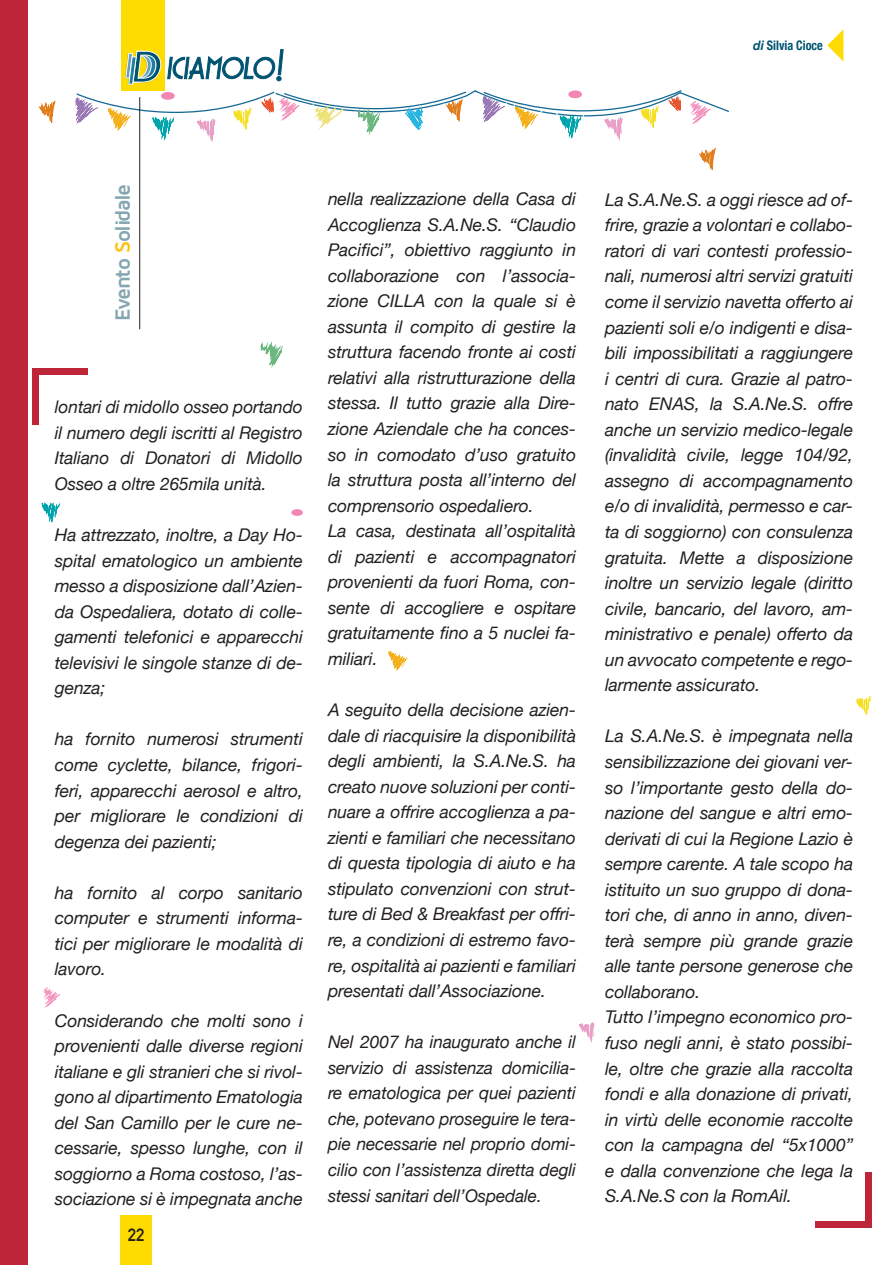
<style>
.page{position:relative;width:893px;height:1265px;background:#fff}
.page>*{position:absolute;margin:0;border:0;box-sizing:border-box;transform-origin:0 0}
.t1{font:700 21.18px "Maven Pro";letter-spacing:-.07em;color:#84a6b1}
.t2{font:italic 17.5px/25.6px "Helvetica Neue";letter-spacing:-.005em;color:#231f20;text-align:justify}
.t3{font:700 17.5px "DIN Alternate";color:#231f20}
.t4{font:700 condensed 13.12px "Helvetica Neue";color:#005471;scale:.93 1}
.s1{font-style:italic;font-stretch:normal}
.s2{color:#fec210}
</style>
<div class="page">
<svg style="left:38px;top:100px;width:18px;height:23px"></svg>
<svg style="left:261px;top:341px;width:22px;height:27px"></svg>
<svg style="left:389px;top:650px;width:19px;height:22px"></svg>
<svg style="left:41px;top:502px;width:19px;height:21px"></svg>
<svg style="left:579px;top:1022px;width:15px;height:21px"></svg>
<svg style="left:856px;top:695px;width:15px;height:20px"></svg>
<svg style="left:42px;top:987px;width:18px;height:21px"></svg>
<div style="left:291px;top:509px;width:12px;height:7px;background:#f287b6;border-radius:50%"></div>
<div style="left:120px;top:1215px;width:31px;height:50px;background:#ffdc01"></div>
<div style="left:121px;top:0;width:43px;height:90px;background:#ffdc01"></div>
<svg style="left:74px;top:49px;width:655px;height:127px"></svg>
<hr style="left:139px;top:97px;width:1px;height:232px;background:#231f20">
<svg style="left:827px;top:30px;width:16px;height:31px"></svg>
<div style="left:0;top:0;width:27px;height:1265px;background:#bf2538"></div>
<div style="left:32px;top:369px;width:6px;height:55px;background:#bf2538"></div>
<div style="left:32px;top:369px;width:56px;height:6px;background:#bf2538"></div>
<div style="left:865px;top:1172px;width:6px;height:56px;background:#bf2538"></div>
<div style="left:815px;top:1222px;width:56px;height:6px;background:#bf2538"></div>
<p class="t4" style="left:753px;top:34px;width:76px"><span class="s1">di</span> Silvia Cioce</p>
<p class="t1" style="left:111px;top:321px;width:139px;rotate:-90deg">Evento <span class="s2">S</span>olidale</p>
<p class="t2" style="left:605px;top:188px;width:250px">La S.A.Ne.S. a oggi riesce ad of&shy;frire, grazie a volontari e collabo&shy;ratori di vari contesti professio&shy;nali, numerosi altri servizi gratuiti come il servizio navetta offerto ai pazienti soli e/o indigenti e disa&shy;bili impossibilitati a raggiungere i centri di cura. Grazie al patro&shy;nato ENAS, la S.A.Ne.S. offre anche un servizio medico-legale (invalidità civile, legge 104/92, assegno di accompagnamento e/o di invalidità, permesso e car&shy;ta di soggiorno) con consulenza gratuita. Mette a disposizione inoltre un servizio legale (diritto civile, bancario, del lavoro, am&shy;ministrativo e penale) offerto da un avvocato competente e rego&shy;larmente assicurato.</p>
<p class="t2" style="left:605px;top:724px;width:250px;text-align:left">La S.A.Ne.S. è impegnata nella sensibilizzazione dei giovani ver&shy;so l’importante gesto della do&shy;nazione del sangue e altri emo&shy;derivati di cui la Regione Lazio è sempre carente. A tale scopo ha istituito un suo gruppo di dona&shy;tori che, di anno in anno, diven&shy;terà sempre più grande grazie alle tante persone generose che collaborano.<br>Tutto l’impegno economico pro&shy;fuso negli anni, è stato possibi&shy;le, oltre che grazie alla raccolta fondi e alla donazione di privati, in virtù delle economie raccolte con la campagna del “5x1000” e dalla convenzione che lega la<br>S.A.Ne.S con la RomAil.</p>
<p class="t2" style="left:328px;top:187px;width:250px;text-align:left">nella realizzazione della Casa di<br>Accoglienza S.A.Ne.S. “Claudio<br>Pacifici”, obiettivo raggiunto in collaborazione con l’associa&shy;zione CILLA con la quale si è assunta il compito di gestire la struttura facendo fronte ai costi relativi alla ristrutturazione della stessa. Il tutto grazie alla Dire&shy;zione Aziendale che ha conces&shy;so in comodato d’uso gratuito la struttura posta all’interno del comprensorio ospedaliero.<br>La casa, destinata all’ospitalità di pazienti e accompagnatori provenienti da fuori Roma, con&shy;sente di accogliere e ospitare gratuitamente fino a 5 nuclei fa&shy;miliari.</p>
<p class="t2" style="left:328px;top:698px;width:250px">A seguito della decisione azien&shy;dale di riacquisire la disponibilità degli ambienti, la S.A.Ne.S. ha creato nuove soluzioni per conti&shy;nuare a offrire accoglienza a pa&shy;zienti e familiari che necessitano di questa tipologia di aiuto e ha stipulato convenzioni con strut&shy;ture di Bed &amp; Breakfast per offri&shy;re, a condizioni di estremo favo&shy;re, ospitalità ai pazienti e familiari presentati dall’Associazione.</p>
<p class="t2" style="left:328px;top:1030px;width:250px">Nel 2007 ha inaugurato anche il servizio di assistenza domicilia&shy;re ematologica per quei pazienti che, potevano proseguire le tera&shy;pie necessarie nel proprio domi&shy;cilio con l’assistenza diretta degli stessi sanitari dell’Ospedale.</p>
<p class="t2" style="left:55px;top:395px;width:250px">lontari di midollo osseo portando il numero degli iscritti al Registro Italiano di Donatori di Midollo Osseo a oltre 265mila unità.</p>
<p class="t2" style="left:55px;top:523px;width:250px">Ha attrezzato, inoltre, a Day Ho&shy;spital ematologico un ambiente messo a disposizione dall’Azien&shy;da Ospedaliera, dotato di colle&shy;gamenti telefonici e apparecchi televisivi le singole stanze di de&shy;genza;</p>
<p class="t2" style="left:55px;top:727px;width:250px">ha fornito numerosi strumenti come cyclette, bilance, frigori&shy;feri, apparecchi aerosol e altro, per migliorare le condizioni di degenza dei pazienti;</p>
<p class="t2" style="left:55px;top:881px;width:250px">ha fornito al corpo sanitario computer e strumenti informa&shy;tici per migliorare le modalità di lavoro.</p>
<p class="t2" style="left:55px;top:1009px;width:250px">Considerando che molti sono i provenienti dalle diverse regioni italiane e gli stranieri che si rivol&shy;gono al dipartimento Ematologia del San Camillo per le cure ne&shy;cessarie, spesso lunghe, con il soggiorno a Roma costoso, l’as&shy;sociazione si è impegnata anche</p>
<p class="t3" style="left:128px;top:1222px;width:18px">22</p>
</div>
